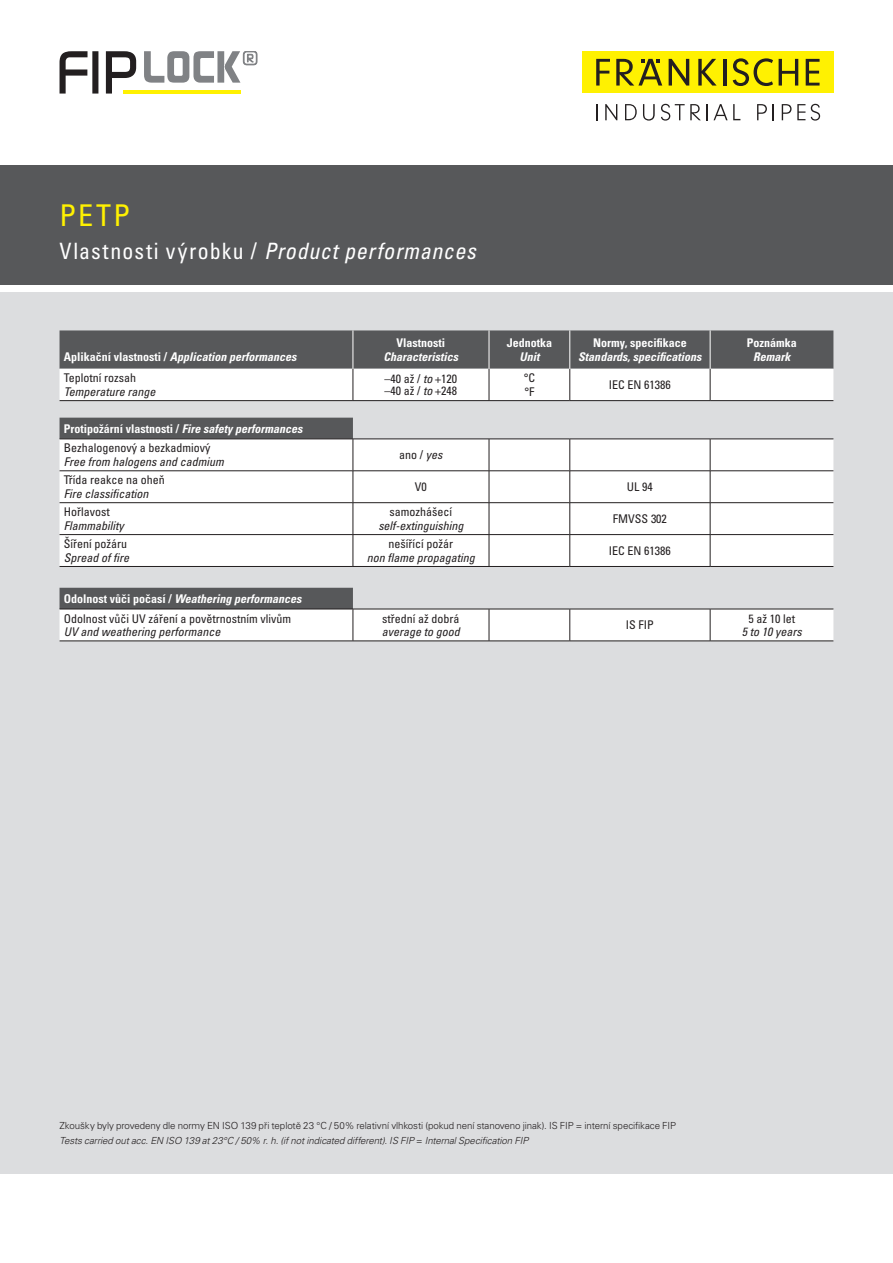
<style>
.page{position:relative;width:893px;height:1263px;background:#fff}
.page>*{position:absolute;margin:0;border:0;box-sizing:border-box;transform-origin:0 0}
.t1{font:condensed 30px "Univers LT Pro";color:#fff101}
.t2{font:italic condensed 22.5px "Univers LT Pro";letter-spacing:.035em;color:#fff}
.t3{font:condensed 12px/20px "Univers LT Pro";color:#231f20}
.t4{font:italic condensed 12px "Univers LT Pro";color:#231f20}
.t5{font:italic 700 condensed 12px "Univers LT Pro";color:#fff}
.t6{font:700 condensed 12px "Univers LT Pro";color:#fff}
.t7{font:300 9.75px "Univers LT Pro 45";letter-spacing:-.01em;color:#231f20}
.t8{font:italic 300 9.75px "Univers LT Pro 45";letter-spacing:-.01em;color:#231f20}
.s1{font-style:normal}
.s2{font-weight:700;color:#fff}
.s3{font-weight:700;font-style:italic;color:#fff}
.s4{font-style:italic}
</style>
<div class="page">
<div style="left:0;top:293px;width:893px;height:881px;background:#dcdddf"></div>
<div style="left:0;top:165px;width:893px;height:119px;background:#57585a"></div>
<svg style="left:144px;top:51px;width:113px;height:32px"></svg>
<svg style="left:60px;top:51px;width:76px;height:43px"></svg>
<hr style="left:123px;top:90px;width:118px;height:4px;background:#fff101">
<div style="left:582px;top:51px;width:251px;height:42px;background:#fff101"></div>
<svg style="left:596px;top:59px;width:14px;height:27px"></svg>
<svg style="left:616px;top:59px;width:46px;height:27px"></svg>
<svg style="left:669px;top:59px;width:20px;height:27px"></svg>
<svg style="left:698px;top:59px;width:19px;height:27px"></svg>
<hr style="left:723px;top:59px;width:3px;height:27px;background:#231f20">
<svg style="left:733px;top:58px;width:40px;height:28px"></svg>
<svg style="left:779px;top:59px;width:19px;height:27px"></svg>
<svg style="left:806px;top:59px;width:13px;height:27px"></svg>
<svg style="left:596px;top:104px;width:2px;height:16px"></svg>
<svg style="left:605px;top:104px;width:12px;height:16px"></svg>
<svg style="left:625px;top:104px;width:12px;height:16px"></svg>
<svg style="left:643px;top:104px;width:12px;height:17px"></svg>
<svg style="left:707px;top:104px;width:33px;height:16px"></svg>
<svg style="left:757px;top:104px;width:10px;height:16px"></svg>
<svg style="left:773px;top:104px;width:1px;height:16px"></svg>
<svg style="left:782px;top:104px;width:9px;height:16px"></svg>
<svg style="left:797px;top:104px;width:8px;height:16px"></svg>
<svg style="left:661px;top:104px;width:40px;height:17px"></svg>
<svg style="left:811px;top:104px;width:9px;height:17px"></svg>
<div style="left:60px;top:330px;width:773px;height:39px;background:#57585a"></div>
<svg style="left:60px;top:369px;width:773px;height:272px;fill:#fff"></svg>
<hr style="left:353px;top:439px;width:1px;height:32px;background:#231f20">
<hr style="left:489px;top:439px;width:1px;height:32px;background:#231f20">
<hr style="left:570px;top:439px;width:1px;height:32px;background:#231f20">
<hr style="left:353px;top:609px;width:1px;height:32px;background:#231f20">
<hr style="left:489px;top:609px;width:1px;height:32px;background:#231f20">
<hr style="left:570px;top:609px;width:1px;height:32px;background:#231f20">
<hr style="left:60px;top:502px;width:293px;height:1px;background:#231f20">
<hr style="left:353px;top:502px;width:136px;height:1px;background:#231f20">
<hr style="left:489px;top:502px;width:81px;height:1px;background:#231f20">
<hr style="left:570px;top:502px;width:140px;height:1px;background:#231f20">
<hr style="left:60px;top:534px;width:293px;height:1px;background:#231f20">
<hr style="left:353px;top:534px;width:136px;height:1px;background:#231f20">
<hr style="left:489px;top:534px;width:81px;height:1px;background:#231f20">
<hr style="left:570px;top:534px;width:140px;height:1px;background:#231f20">
<hr style="left:60px;top:566px;width:293px;height:1px;background:#231f20">
<hr style="left:353px;top:566px;width:136px;height:1px;background:#231f20">
<hr style="left:489px;top:566px;width:81px;height:1px;background:#231f20">
<hr style="left:570px;top:566px;width:140px;height:1px;background:#231f20">
<hr style="left:60px;top:470px;width:293px;height:1px;background:#231f20">
<hr style="left:353px;top:470px;width:136px;height:1px;background:#231f20">
<hr style="left:353px;top:471px;width:1px;height:31px;background:#231f20">
<hr style="left:489px;top:470px;width:81px;height:1px;background:#231f20">
<hr style="left:489px;top:471px;width:1px;height:31px;background:#231f20">
<hr style="left:570px;top:470px;width:140px;height:1px;background:#231f20">
<hr style="left:570px;top:471px;width:1px;height:31px;background:#231f20">
<hr style="left:353px;top:503px;width:1px;height:31px;background:#231f20">
<hr style="left:489px;top:503px;width:1px;height:31px;background:#231f20">
<hr style="left:570px;top:503px;width:1px;height:31px;background:#231f20">
<hr style="left:353px;top:535px;width:1px;height:31px;background:#231f20">
<hr style="left:489px;top:535px;width:1px;height:31px;background:#231f20">
<hr style="left:570px;top:535px;width:1px;height:31px;background:#231f20">
<hr style="left:710px;top:369px;width:1px;height:31px;background:#231f20">
<hr style="left:710px;top:400px;width:123px;height:1px;background:#231f20">
<hr style="left:710px;top:502px;width:123px;height:1px;background:#231f20">
<hr style="left:710px;top:534px;width:123px;height:1px;background:#231f20">
<hr style="left:710px;top:566px;width:123px;height:1px;background:#231f20">
<hr style="left:710px;top:439px;width:1px;height:32px;background:#231f20">
<hr style="left:710px;top:470px;width:123px;height:1px;background:#231f20">
<hr style="left:710px;top:471px;width:1px;height:31px;background:#231f20">
<hr style="left:710px;top:503px;width:1px;height:31px;background:#231f20">
<hr style="left:710px;top:535px;width:1px;height:31px;background:#231f20">
<hr style="left:710px;top:609px;width:1px;height:32px;background:#231f20">
<hr style="left:60px;top:641px;width:293px;height:1px;background:#231f20">
<hr style="left:353px;top:641px;width:136px;height:1px;background:#231f20">
<hr style="left:489px;top:641px;width:81px;height:1px;background:#231f20">
<hr style="left:570px;top:641px;width:140px;height:1px;background:#231f20">
<hr style="left:710px;top:641px;width:123px;height:1px;background:#231f20">
<hr style="left:60px;top:439px;width:293px;height:1px;background:#231f20">
<hr style="left:60px;top:609px;width:293px;height:1px;background:#231f20">
<hr style="left:353px;top:369px;width:1px;height:31px;background:#231f20">
<hr style="left:489px;top:369px;width:1px;height:31px;background:#231f20">
<hr style="left:570px;top:369px;width:1px;height:31px;background:#231f20">
<hr style="left:60px;top:400px;width:293px;height:1px;background:#231f20">
<hr style="left:353px;top:400px;width:136px;height:1px;background:#231f20">
<hr style="left:489px;top:400px;width:81px;height:1px;background:#231f20">
<hr style="left:570px;top:400px;width:140px;height:1px;background:#231f20">
<hr style="left:353px;top:439px;width:136px;height:1px;background:#231f20">
<hr style="left:489px;top:439px;width:81px;height:1px;background:#231f20">
<hr style="left:570px;top:439px;width:140px;height:1px;background:#231f20">
<hr style="left:710px;top:439px;width:123px;height:1px;background:#231f20">
<hr style="left:353px;top:609px;width:136px;height:1px;background:#231f20">
<hr style="left:489px;top:609px;width:81px;height:1px;background:#231f20">
<hr style="left:570px;top:609px;width:140px;height:1px;background:#231f20">
<hr style="left:710px;top:609px;width:123px;height:1px;background:#231f20">
<hr style="left:353px;top:330px;width:1px;height:39px;background:#fff">
<hr style="left:489px;top:330px;width:1px;height:39px;background:#fff">
<hr style="left:569px;top:330px;width:1px;height:39px;background:#fff">
<hr style="left:710px;top:330px;width:1px;height:39px;background:#fff">
<h1 class="t1" style="left:60px;top:196px;width:72px">PETP</h1>
<h2 class="t2" style="left:60px;top:236px;width:418px"><span class="s1">Vlastnosti výrobku /</span> Product performances</h2>
<p class="t5" style="left:64px;top:349px;width:234px"><span class="s1">Aplikační vlastnosti /</span> Application performances</p>
<p class="t6" style="left:397px;top:336px;width:50px">Vlastnosti</p>
<p class="t5" style="left:384px;top:349px;width:76px">Characteristics</p>
<p class="t6" style="left:507px;top:336px;width:47px">Jednotka</p>
<p class="t5" style="left:519px;top:349px;width:22px">Unit</p>
<p class="t6" style="left:593px;top:336px;width:95px">Normy, specifikace</p>
<p class="t5" style="left:578px;top:349px;width:125px">Standards, specifications</p>
<p class="t3" style="left:64px;top:368px;width:74px">Teplotní rozsah</p>
<p class="t4" style="left:64px;top:384px;width:93px">Temperature range</p>
<p class="t3" style="left:64px;top:418px;width:240px"><span class="s2">Protipožární vlastnosti /</span> <span class="s3">Fire safety performances<br></span>Bezhalogenový a bezkadmiový</p>
<p class="t4" style="left:64px;top:454px;width:161px">Free from halogens and cadmium</p>
<p class="t3" style="left:64px;top:470px;width:103px">Třída reakce na oheň</p>
<p class="t4" style="left:64px;top:486px;width:86px">Fire classification</p>
<p class="t3" style="left:64px;top:502px;width:47px">Hořlavost</p>
<p class="t4" style="left:64px;top:518px;width:61px">Flammability</p>
<p class="t3" style="left:64px;top:534px;width:65px">Šíření požáru</p>
<p class="t4" style="left:64px;top:550px;width:67px">Spread of fire</p>
<p class="t3" style="left:64px;top:588px;width:239px"><span class="s2">Odolnost vůči počasí /</span> <span class="s3">Weathering performances<br></span>Odolnost vůči UV záření a povětrnostním vlivům</p>
<p class="t4" style="left:64px;top:624px;width:158px">UV and weathering performance</p>
<p class="t3" style="left:385px;top:372px;width:74px;line-height:12px">–40 až / <span class="s4">to</span> +120 –40 až / <span class="s4">to</span> +248</p>
<p class="t3" style="left:524px;top:371px;width:13px;line-height:13.5px">°C °F</p>
<p class="t3" style="left:609px;top:374px;width:63px">IEC EN 61386</p>
<p class="t3" style="left:399px;top:445px;width:45px">ano / <span class="s4">yes</span></p>
<p class="t3" style="left:415px;top:476px;width:13px">V0</p>
<p class="t3" style="left:627px;top:476px;width:27px">UL 94</p>
<p class="t3" style="left:390px;top:502px;width:64px">samozhášecí</p>
<p class="t4" style="left:378px;top:518px;width:87px">self-extinguishing</p>
<p class="t3" style="left:389px;top:533px;width:66px">nešířící požár</p>
<p class="t4" style="left:367px;top:550px;width:109px">non flame propagating</p>
<p class="t3" style="left:382px;top:608px;width:79px">střední až dobrá</p>
<p class="t4" style="left:382px;top:624px;width:79px">average to good</p>
<p class="t3" style="left:613px;top:508px;width:55px">FMVSS 302</p>
<p class="t3" style="left:609px;top:540px;width:63px">IEC EN 61386</p>
<p class="t3" style="left:626px;top:615px;width:30px">IS FIP</p>
<p class="t6" style="left:747px;top:336px;width:52px">Poznámka</p>
<p class="t5" style="left:753px;top:349px;width:39px">Remark</p>
<p class="t3" style="left:748px;top:608px;width:48px">5 až 10 let</p>
<p class="t4" style="left:742px;top:624px;width:61px">5 to 10 years</p>
<p class="t7" style="left:60px;top:1119px;width:618px">Zkoušky byly provedeny dle normy EN ISO 139 při teplotě 23 °C / 50% relativní vlhkosti (pokud není stanoveno jinak). IS FIP = interní specifikace FIP</p>
<p class="t8" style="left:60px;top:1134px;width:470px">Tests carried out acc. EN ISO 139 at 23°C / 50% r. h. (if not indicated different). IS FIP = Internal Specification FIP</p>
</div>
